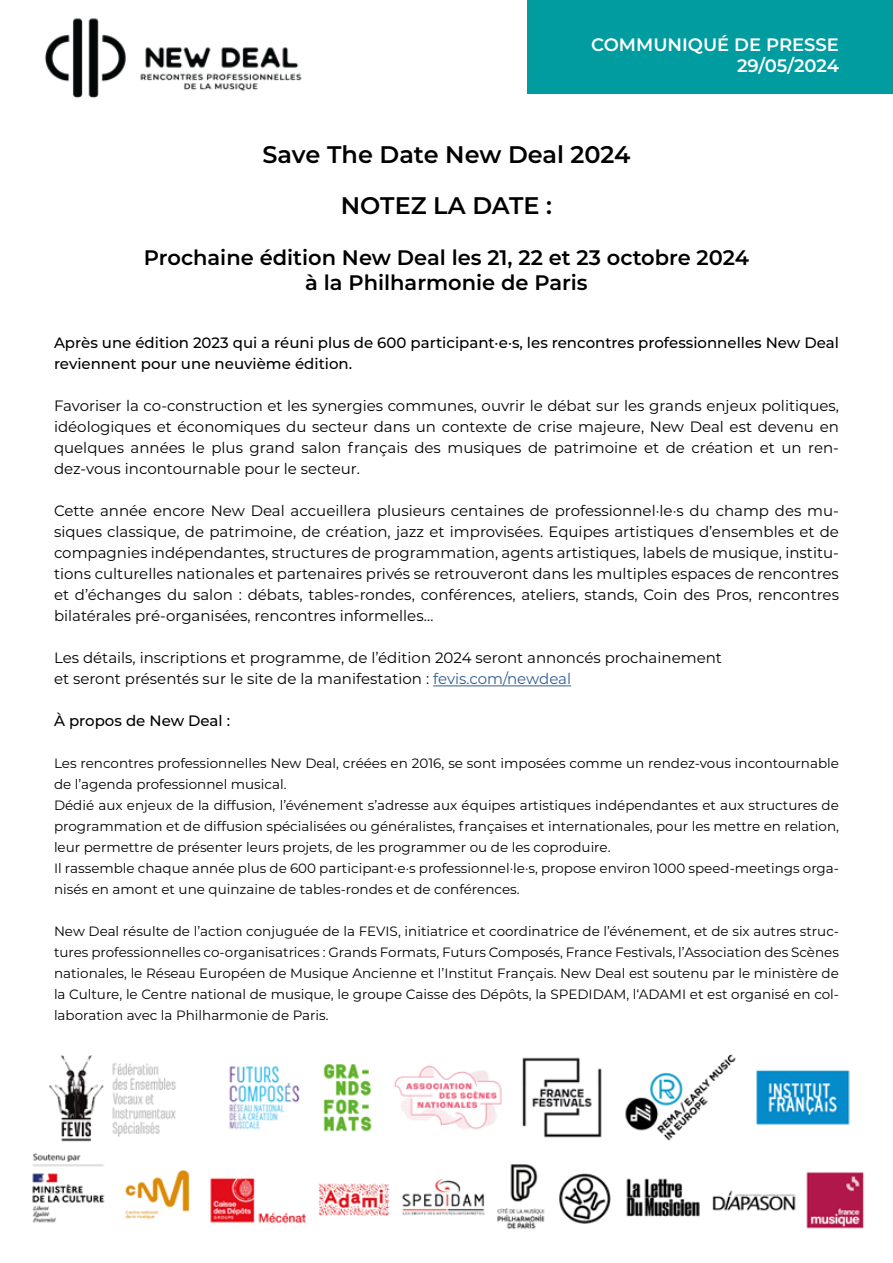
<style>
.page{position:relative;width:893px;height:1263px;background:#fff}
.page>*{position:absolute;margin:0;border:0;box-sizing:border-box;transform-origin:0 0}
.t1{font:600 24px/51px "Montserrat";color:#000;text-align:center}
.t2{font:600 21px/25.5px "Montserrat";color:#000;text-align:center}
.t3{font:600 18px/21.6px "Montserrat";color:#fff;text-align:right}
.t4{font:15px/21px "Montserrat";color:#000;text-align:justify}
.t5{font:500 15px/21px "Montserrat";color:#000}
.t6{font:13.5px/21px "Montserrat";color:#000}
.s1{color:#325d95}
</style>
<div class="page">
<hr style="left:433px;top:685px;width:138px;height:1px;background:#325d95">
<div style="left:527px;top:0;width:366px;height:94px;background:#009ca0"></div>
<img style="left:44px;top:18px;width:258px;height:80px">
<img style="left:32px;top:1054px;width:832px;height:176px">
<h3 class="t3" style="left:591px;top:33px;width:249px">COMMUNIQUÉ DE PRESSE<br>29/05/2024</h3>
<h1 class="t1" style="left:263px;top:127px;width:369px">Save The Date New Deal 2024<br>NOTEZ LA DATE :</h1>
<h2 class="t2" style="left:144px;top:243px;width:606px">Prochaine édition New Deal les 21, 22 et 23 octobre 2024 à la Philharmonie de Paris</h2>
<p class="t5" style="left:54px;top:332px;width:786px">Après une édition 2023 qui a réuni plus de 600 participant·e·s, les rencontres professionnelles New Deal reviennent pour une neuvième édition.</p>
<p class="t4" style="left:54px;top:395px;width:786px">Favoriser la co-construction et les synergies communes, ouvrir le débat sur les grands enjeux politiques, idéologiques et économiques du secteur dans un contexte de crise majeure, New Deal est devenu en quelques années le plus grand salon français des musiques de patrimoine et de création et un ren&shy;dez-vous incontournable pour le secteur.</p>
<p class="t4" style="left:54px;top:500px;width:786px">Cette année encore New Deal accueillera plusieurs centaines de professionnel·le·s du champ des mu&shy;siques classique, de patrimoine, de création, jazz et improvisées. Equipes artistiques d’ensembles et de compagnies indépendantes, structures de programmation, agents artistiques, labels de musique, institu&shy;tions culturelles nationales et partenaires privés se retrouveront dans les multiples espaces de rencontres et d’échanges du salon : débats, tables-rondes, conférences, ateliers, stands, Coin des Pros, rencontres bilatérales pré-organisées, rencontres informelles…</p>
<p class="t4" style="left:54px;top:647px;width:669px">Les détails, inscriptions et programme, de l’édition 2024 seront annoncés prochainement et seront présentés sur le site de la manifestation : <span class="s1">fevis.com/newdeal</span></p>
<p class="t5" style="left:54px;top:710px;width:178px">À propos de New Deal :</p>
<p class="t6" style="left:54px;top:753px;width:786px">Les rencontres professionnelles New Deal, créées en 2016, se sont imposées comme un rendez-vous incontournable de l’agenda professionnel musical.<br>Dédié aux enjeux de la diffusion, l’événement s’adresse aux équipes artistiques indépendantes et aux structures de programmation et de diffusion spécialisées ou généralistes, françaises et internationales, pour les mettre en relation, leur permettre de présenter leurs projets, de les programmer ou de les coproduire.<br>Il rassemble chaque année plus de 600 participant·e·s professionnel·le·s, propose environ 1000 speed-meetings orga&shy;nisés en amont et une quinzaine de tables-rondes et de conférences.</p>
<p class="t6" style="left:54px;top:921px;width:787px;text-align:justify">New Deal résulte de l’action conjuguée de la FEVIS, initiatrice et coordinatrice de l’événement, et de six autres struc&shy;tures professionnelles co-organisatrices : Grands Formats, Futurs Composés, France Festivals, l’Association des Scènes nationales, le Réseau Européen de Musique Ancienne et l’Institut Français. New Deal est soutenu par le ministère de la Culture, le Centre national de musique, le groupe Caisse des Dépôts, la SPEDIDAM, l‘ADAMI et est organisé en col&shy;laboration avec la Philharmonie de Paris.</p>
</div>
